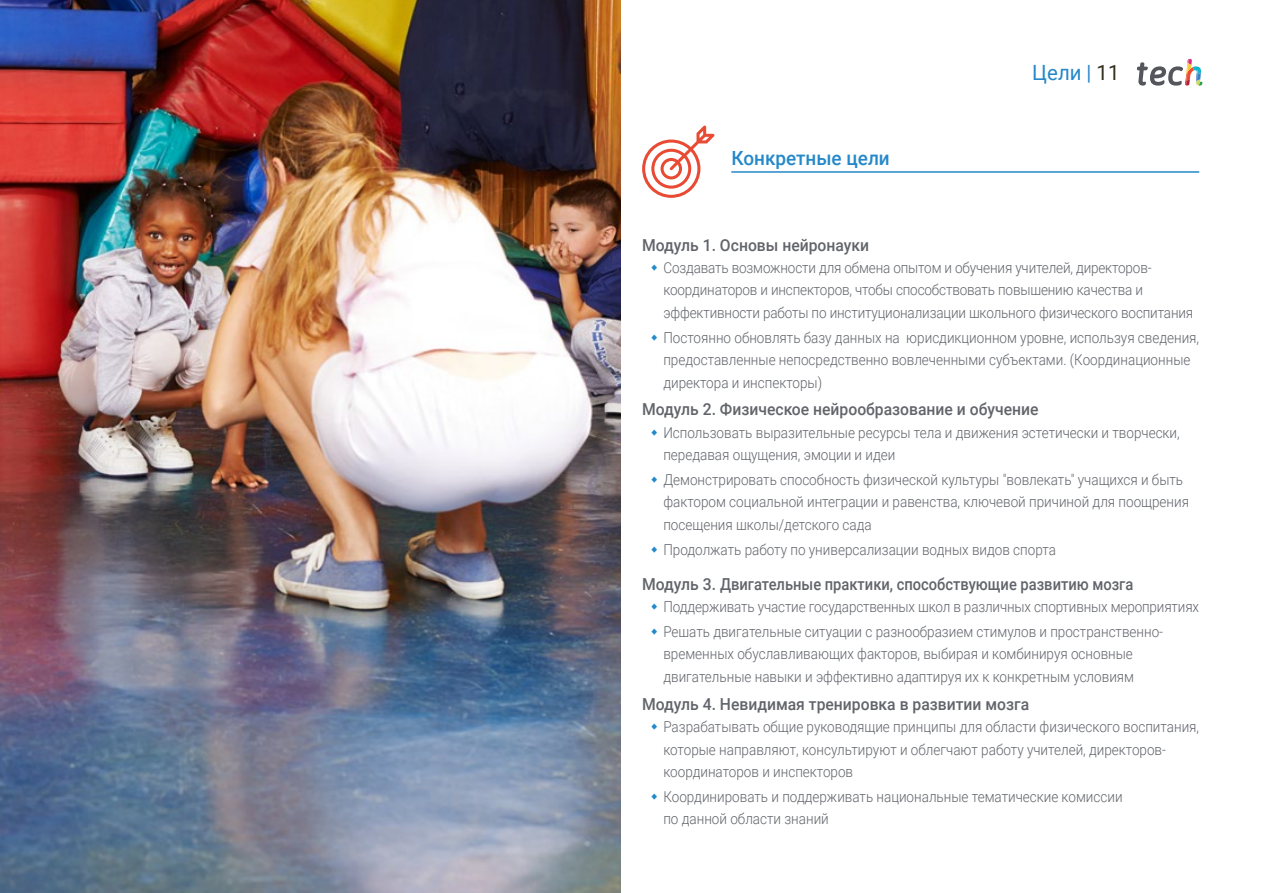
<style>
.page{position:relative;width:1263px;height:893px;background:#fff}
.page>*{position:absolute;margin:0;border:0;box-sizing:border-box;transform-origin:0 0}
.t1{font:21px "Roboto";color:#2488c9}
.t2{font:500 19.5px "Roboto";color:#2488c9}
.t3{font:500 16.5px "Roboto";color:#61646a;scale:.95 1}
.t4{font:300 15px/22.5px "Roboto";color:#61646a;scale:.9 1}
.s1{color:#312e20}
</style>
<div class="page">
<img style="left:0;top:0;width:621px;height:893px">
<svg style="left:1137px;top:59px;width:65px;height:27px"></svg>
<svg style="left:642px;top:125px;width:72px;height:73px"></svg>
<hr style="left:731px;top:172px;width:468px;height:1px;background:#2488c9">
<h2 class="t2" style="left:731px;top:144px;width:160px">Конкретные цели</h2>
<h1 class="t1" style="left:1032px;top:57px;width:89px">Цели | <span class="s1">11</span></h1>
<p class="t3" style="left:642px;top:233px;width:241px">Модуль 1. Основы нейронауки</p>
<p class="t4" style="left:663px;top:256px;width:590px">Создавать возможности для обмена опытом и обучения учителей, директоров&shy;координаторов и инспекторов, чтобы способствовать повышению качества и эффективности работы по институционализации школьного физического воспитания</p>
<p class="t4" style="left:663px;top:325px;width:597px">Постоянно обновлять базу данных на юрисдикционном уровне, используя сведения, предоставленные непосредственно вовлеченными субъектами. (Координационные директора и инспекторы)</p>
<p class="t3" style="left:642px;top:398px;width:419px">Модуль 2. Физическое нейрообразование и обучение</p>
<p class="t4" style="left:663px;top:421px;width:575px">Использовать выразительные ресурсы тела и движения эстетически и творчески, передавая ощущения, эмоции и идеи</p>
<p class="t4" style="left:663px;top:468px;width:586px">Демонстрировать способность физической культуры "вовлекать" учащихся и быть фактором социальной интеграции и равенства, ключевой причиной для поощрения посещения школы/детского сада</p>
<p class="t4" style="left:663px;top:537px;width:438px">Продолжать работу по универсализации водных видов спорта</p>
<p class="t3" style="left:642px;top:572px;width:519px">Модуль 3. Двигательные практики, способствующие развитию мозга</p>
<p class="t4" style="left:663px;top:594px;width:597px;line-height:24.6px">Поддерживать участие государственных школ в различных спортивных мероприятиях<br>Решать двигательные ситуации с разнообразием стимулов и пространственно-</p>
<p class="t4" style="left:663px;top:642px;width:525px">временных обуславливающих факторов, выбирая и комбинируя основные двигательные навыки и эффективно адаптируя их к конкретным условиям</p>
<p class="t3" style="left:642px;top:692px;width:409px">Модуль 4. Невидимая тренировка в развитии мозга</p>
<p class="t4" style="left:663px;top:715px;width:597px">Разрабатывать общие руководящие принципы для области физического воспитания, которые направляют, консультируют и облегчают работу учителей, директоров&shy;координаторов и инспекторов</p>
<p class="t4" style="left:663px;top:785px;width:512px">Координировать и поддерживать национальные тематические комиссии по данной области знаний</p>
</div>
